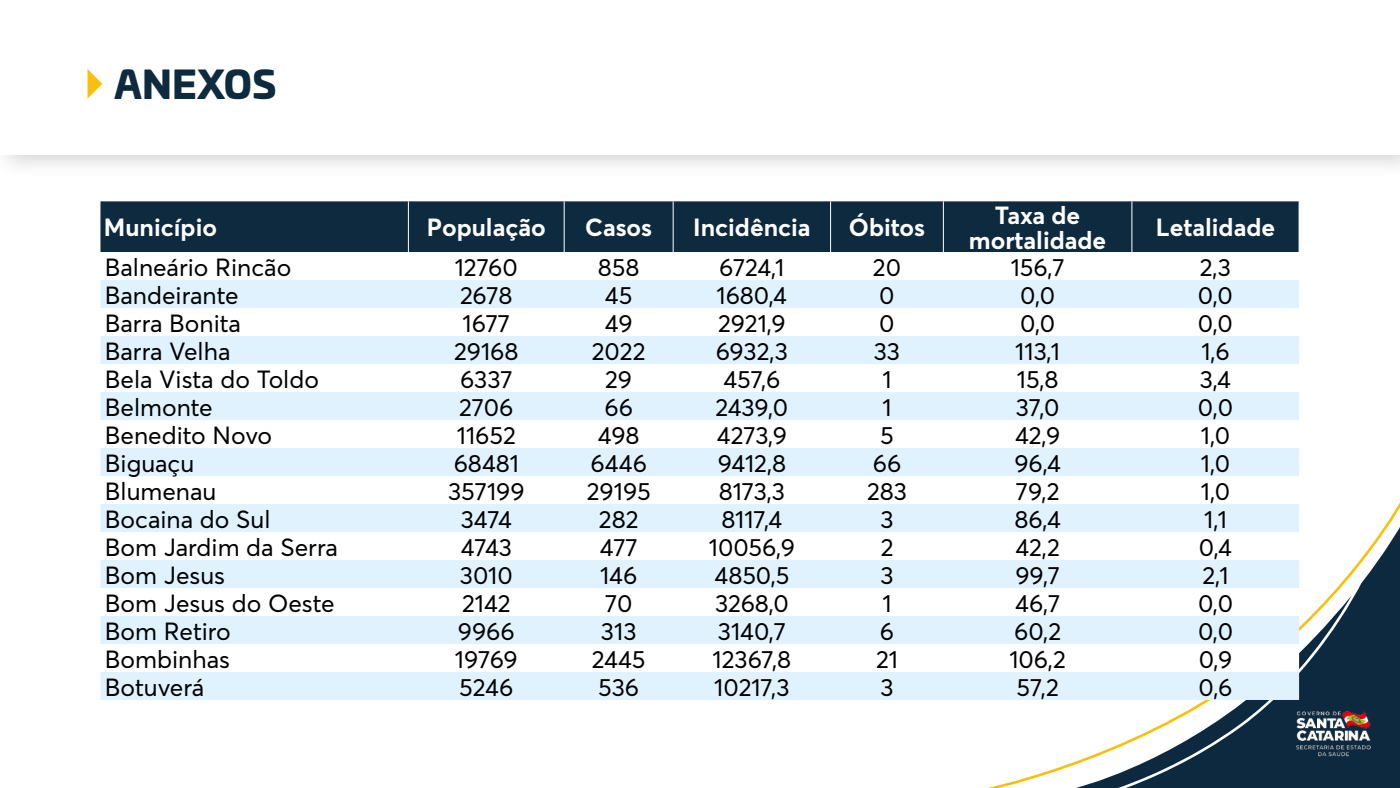
<style>
.page{position:relative;width:1400px;height:788px;background:#fff}
.page>*{position:absolute;margin:0;border:0;box-sizing:border-box;transform-origin:0 0}
.t1{font:900 37.62px "Univia Pro";letter-spacing:.01em;color:#0e2a3f}
.t2{font:24.5px "Averta";color:#000}
.t3{font:700 24.5px/24.5px "Averta";color:#fff;text-align:center}
</style>
<div class="page">
<div style="left:0;top:0;width:1400px;height:179px;background:#000;opacity:.17"></div>
<div style="left:0;top:0;width:1400px;height:155px;background:#fff"></div>
<svg style="left:1074px;top:741px;width:51px;height:47px"></svg>
<svg style="left:1125px;top:526px;width:275px;height:262px;fill:#0d2940"></svg>
<svg style="left:88px;top:69px;width:14px;height:29px"></svg>
<img style="left:1295px;top:711px;width:77px;height:45px">
<div style="left:100px;top:201px;width:1199px;height:51px;background:#0e2a3f"></div>
<svg style="left:100px;top:280px;width:1199px;height:420px;fill:#dff2fd"></svg>
<hr style="left:408px;top:201px;width:1px;height:51px;background:#fff">
<hr style="left:564px;top:201px;width:1px;height:51px;background:#fff">
<hr style="left:673px;top:201px;width:1px;height:51px;background:#fff">
<hr style="left:830px;top:201px;width:1px;height:51px;background:#fff">
<hr style="left:943px;top:201px;width:1px;height:51px;background:#fff">
<hr style="left:1131px;top:201px;width:1px;height:51px;background:#fff">
<h1 class="t1" style="left:114px;top:54px;width:163px">ANEXOS</h1>
<p class="t3" style="left:104px;top:215px;width:115px">Município</p>
<p class="t3" style="left:427px;top:215px;width:120px">População</p>
<p class="t3" style="left:585px;top:215px;width:68px">Casos</p>
<p class="t3" style="left:693px;top:215px;width:119px">Incidência</p>
<p class="t3" style="left:849px;top:215px;width:78px">Óbitos</p>
<p class="t3" style="left:969px;top:203px;width:139px">Taxa de mortalidade</p>
<p class="t3" style="left:1156px;top:215px;width:121px">Letalidade</p>
<p class="t2" style="left:105px;top:252px;width:188px">Balneário Rincão</p>
<p class="t2" style="left:455px;top:252px;width:64px">12760</p>
<p class="t2" style="left:598px;top:252px;width:43px">858</p>
<p class="t2" style="left:719px;top:252px;width:67px">6724,1</p>
<p class="t2" style="left:873px;top:252px;width:30px">20</p>
<p class="t2" style="left:1011px;top:252px;width:55px">156,7</p>
<p class="t2" style="left:1200px;top:252px;width:33px">2,3</p>
<p class="t2" style="left:105px;top:280px;width:135px">Bandeirante</p>
<p class="t2" style="left:460px;top:280px;width:54px">2678</p>
<p class="t2" style="left:605px;top:280px;width:29px">45</p>
<p class="t2" style="left:717px;top:280px;width:72px">1680,4</p>
<p class="t2" style="left:879px;top:280px;width:17px">0</p>
<p class="t2" style="left:1020px;top:280px;width:37px">0,0</p>
<p class="t2" style="left:1198px;top:280px;width:37px">0,0</p>
<p class="t2" style="left:105px;top:308px;width:138px">Barra Bonita</p>
<p class="t2" style="left:463px;top:308px;width:49px">1677</p>
<p class="t2" style="left:605px;top:308px;width:29px">49</p>
<p class="t2" style="left:718px;top:308px;width:69px">2921,9</p>
<p class="t2" style="left:879px;top:308px;width:17px">0</p>
<p class="t2" style="left:1020px;top:308px;width:37px">0,0</p>
<p class="t2" style="left:1198px;top:308px;width:37px">0,0</p>
<p class="t2" style="left:105px;top:336px;width:127px">Barra Velha</p>
<p class="t2" style="left:454px;top:336px;width:66px">29168</p>
<p class="t2" style="left:592px;top:336px;width:55px">2022</p>
<p class="t2" style="left:716px;top:336px;width:74px">6932,3</p>
<p class="t2" style="left:874px;top:336px;width:28px">33</p>
<p class="t2" style="left:1015px;top:336px;width:46px">113,1</p>
<p class="t2" style="left:1201px;top:336px;width:30px">1,6</p>
<p class="t2" style="left:105px;top:363px;width:216px">Bela Vista do Toldo</p>
<p class="t2" style="left:460px;top:363px;width:54px">6337</p>
<p class="t2" style="left:605px;top:363px;width:28px">29</p>
<p class="t2" style="left:723px;top:363px;width:58px">457,6</p>
<p class="t2" style="left:882px;top:363px;width:11px">1</p>
<p class="t2" style="left:1017px;top:363px;width:43px">15,8</p>
<p class="t2" style="left:1200px;top:363px;width:33px">3,4</p>
<p class="t2" style="left:105px;top:391px;width:109px">Belmonte</p>
<p class="t2" style="left:459px;top:391px;width:56px">2706</p>
<p class="t2" style="left:604px;top:391px;width:30px">66</p>
<p class="t2" style="left:716px;top:391px;width:74px">2439,0</p>
<p class="t2" style="left:882px;top:391px;width:11px">1</p>
<p class="t2" style="left:1016px;top:391px;width:45px">37,0</p>
<p class="t2" style="left:1198px;top:391px;width:37px">0,0</p>
<p class="t2" style="left:105px;top:419px;width:169px">Benedito Novo</p>
<p class="t2" style="left:457px;top:419px;width:61px">11652</p>
<p class="t2" style="left:598px;top:419px;width:43px">498</p>
<p class="t2" style="left:717px;top:419px;width:71px">4273,9</p>
<p class="t2" style="left:880px;top:419px;width:15px">5</p>
<p class="t2" style="left:1015px;top:419px;width:47px">42,9</p>
<p class="t2" style="left:1201px;top:419px;width:31px">1,0</p>
<p class="t2" style="left:105px;top:447px;width:91px">Biguaçu</p>
<p class="t2" style="left:454px;top:447px;width:67px">68481</p>
<p class="t2" style="left:591px;top:447px;width:58px">6446</p>
<p class="t2" style="left:718px;top:447px;width:70px">9412,8</p>
<p class="t2" style="left:873px;top:447px;width:30px">66</p>
<p class="t2" style="left:1014px;top:447px;width:48px">96,4</p>
<p class="t2" style="left:1201px;top:447px;width:31px">1,0</p>
<p class="t2" style="left:105px;top:475px;width:113px">Blumenau</p>
<p class="t2" style="left:448px;top:475px;width:78px">357199</p>
<p class="t2" style="left:587px;top:475px;width:65px">29195</p>
<p class="t2" style="left:719px;top:475px;width:68px">8173,3</p>
<p class="t2" style="left:867px;top:475px;width:41px">283</p>
<p class="t2" style="left:1016px;top:475px;width:45px">79,2</p>
<p class="t2" style="left:1201px;top:475px;width:31px">1,0</p>
<p class="t2" style="left:105px;top:503px;width:167px">Bocaina do Sul</p>
<p class="t2" style="left:461px;top:503px;width:53px">3474</p>
<p class="t2" style="left:599px;top:503px;width:41px">282</p>
<p class="t2" style="left:721px;top:503px;width:63px">8117,4</p>
<p class="t2" style="left:880px;top:503px;width:15px">3</p>
<p class="t2" style="left:1014px;top:503px;width:48px">86,4</p>
<p class="t2" style="left:1204px;top:503px;width:24px">1,1</p>
<p class="t2" style="left:105px;top:531px;width:234px">Bom Jardim da Serra</p>
<p class="t2" style="left:461px;top:531px;width:53px">4743</p>
<p class="t2" style="left:600px;top:531px;width:40px">477</p>
<p class="t2" style="left:709px;top:531px;width:87px">10056,9</p>
<p class="t2" style="left:881px;top:531px;width:14px">2</p>
<p class="t2" style="left:1015px;top:531px;width:46px">42,2</p>
<p class="t2" style="left:1199px;top:531px;width:35px">0,4</p>
<p class="t2" style="left:105px;top:559px;width:122px">Bom Jesus</p>
<p class="t2" style="left:460px;top:559px;width:54px">3010</p>
<p class="t2" style="left:600px;top:559px;width:39px">146</p>
<p class="t2" style="left:714px;top:559px;width:77px">4850,5</p>
<p class="t2" style="left:880px;top:559px;width:15px">3</p>
<p class="t2" style="left:1015px;top:559px;width:46px">99,7</p>
<p class="t2" style="left:1203px;top:559px;width:28px">2,1</p>
<p class="t2" style="left:105px;top:587px;width:231px">Bom Jesus do Oeste</p>
<p class="t2" style="left:462px;top:587px;width:50px">2142</p>
<p class="t2" style="left:605px;top:587px;width:29px">70</p>
<p class="t2" style="left:715px;top:587px;width:75px">3268,0</p>
<p class="t2" style="left:882px;top:587px;width:11px">1</p>
<p class="t2" style="left:1015px;top:587px;width:46px">46,7</p>
<p class="t2" style="left:1198px;top:587px;width:37px">0,0</p>
<p class="t2" style="left:105px;top:615px;width:127px">Bom Retiro</p>
<p class="t2" style="left:458px;top:615px;width:58px">9966</p>
<p class="t2" style="left:601px;top:615px;width:37px">313</p>
<p class="t2" style="left:718px;top:615px;width:70px">3140,7</p>
<p class="t2" style="left:880px;top:615px;width:16px">6</p>
<p class="t2" style="left:1014px;top:615px;width:49px">60,2</p>
<p class="t2" style="left:1198px;top:615px;width:37px">0,0</p>
<p class="t2" style="left:105px;top:643px;width:127px">Bombinhas</p>
<p class="t2" style="left:455px;top:643px;width:64px">19769</p>
<p class="t2" style="left:592px;top:643px;width:55px">2445</p>
<p class="t2" style="left:713px;top:643px;width:80px">12367,8</p>
<p class="t2" style="left:876px;top:643px;width:23px">21</p>
<p class="t2" style="left:1009px;top:643px;width:58px">106,2</p>
<p class="t2" style="left:1199px;top:643px;width:35px">0,9</p>
<p class="t2" style="left:105px;top:671px;width:101px">Botuverá</p>
<p class="t2" style="left:459px;top:671px;width:56px">5246</p>
<p class="t2" style="left:598px;top:671px;width:43px">536</p>
<p class="t2" style="left:714px;top:671px;width:77px">10217,3</p>
<p class="t2" style="left:880px;top:671px;width:15px">3</p>
<p class="t2" style="left:1017px;top:671px;width:44px">57,2</p>
<p class="t2" style="left:1199px;top:671px;width:35px">0,6</p>
</div>
